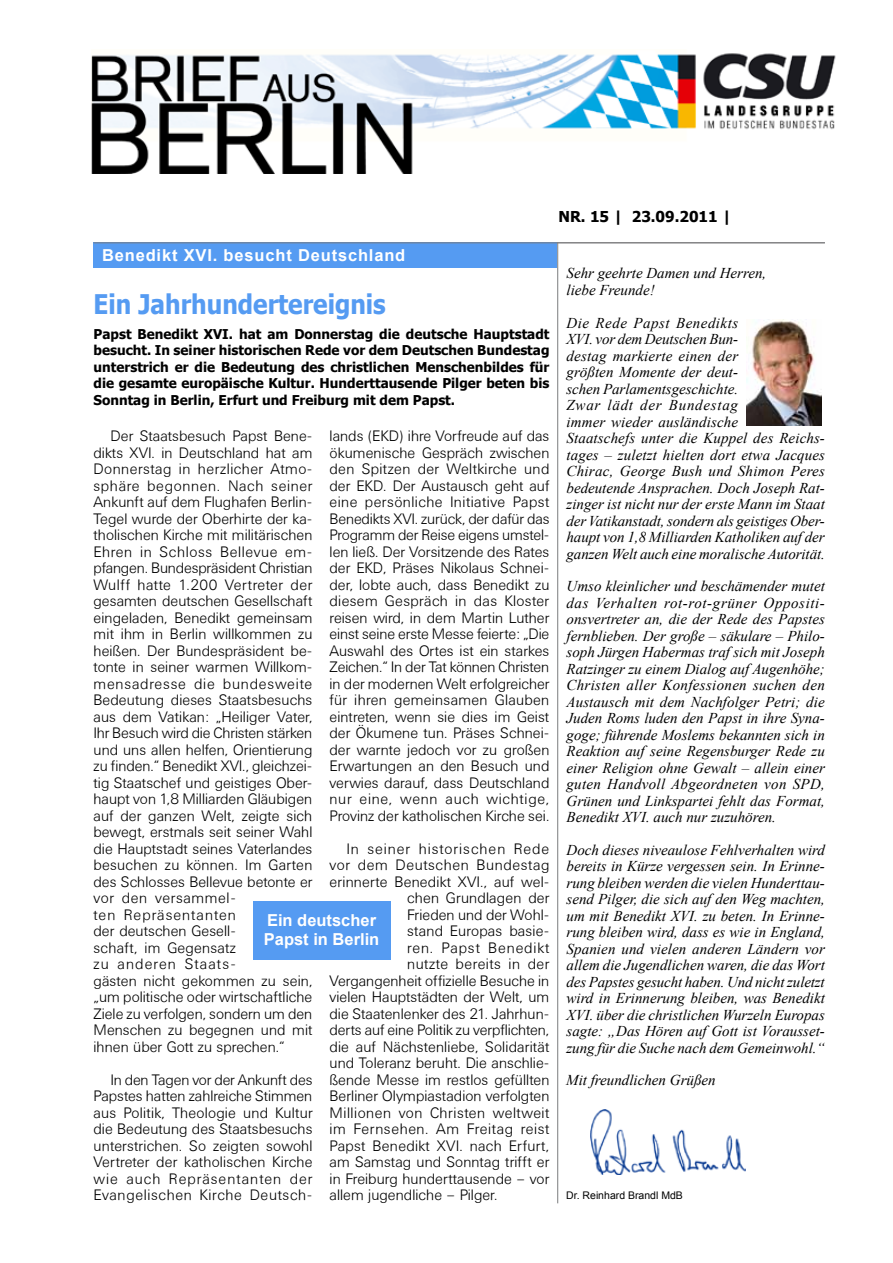
<style>
.page{position:relative;width:893px;height:1263px;background:#fff}
.page>*{position:absolute;margin:0;border:0;box-sizing:border-box;transform-origin:0 0}
.t1{font:700 27px "Tahoma";color:#559bf2;scale:.9 1}
.t2{font:700 16.5px "Arial";letter-spacing:.05em;color:#fff}
.t3{font:700 16.5px/19.5px "Arial";color:#fff}
.t4{font:300 15px/16.5px "Univers BSK";color:#000;text-align:justify}
.t5{font:italic 15px/16.5px "Times New Roman";color:#000}
.t6{font:300 15px "Univers BSK";letter-spacing:.035em;color:#000}
.t7{font:300 15px "Univers BSK";letter-spacing:.03em;color:#000}
.t8{font:300 15px "Univers BSK";letter-spacing:.06em;color:#000}
.t9{font:700 15px "Tahoma";color:#000}
.t10{font:300 15px "Univers BSK";letter-spacing:.055em;color:#000}
.t11{font:700 13.5px/16.5px "Tahoma";color:#000;text-align:justify}
.t12{font:10.5px "Arial";color:#000}
</style>
<div class="page">
<hr style="left:557px;top:242px;width:1px;height:961px;background:#7b7c7e">
<div style="left:94px;top:242px;width:463px;height:26px;background:#559bf2"></div>
<hr style="left:94px;top:242px;width:731px;height:1px;background:#7b7c7e">
<div style="left:253px;top:901px;width:137px;height:58px;background:#559bf2"></div>
<img style="left:92px;top:53px;width:744px;height:120px">
<img style="left:747px;top:319px;width:74px;height:106px">
<img style="left:591px;top:1110px;width:155px;height:64px">
<p class="t2" style="left:102px;top:244px;width:305px">Benedikt XVI. besucht Deutschland</p>
<p class="t9" style="left:558px;top:206px;width:175px">Nr. 15 | 23.09.2011 |</p>
<p class="t5" style="left:566px;top:265px;width:201px">Sehr geehrte Damen und Herren, liebe Freunde!</p>
<p class="t5" style="left:566px;top:314px;width:260px">Die Rede Papst Benedikts<br>XVI. vor dem Deutschen Bun-<br>destag markierte einen der<br>größten Momente der deut-<br>schen Parlamentsgeschichte.<br>Zwar lädt der Bundestag<br>immer wieder ausländische<br>Staatschefs unter die Kuppel des Reichs&shy;tages – zuletzt hielten dort etwa Jacques Chirac, George Bush und Shimon Peres bedeutende Ansprachen. Doch Joseph Rat&shy;zinger ist nicht nur der erste Mann im Staat der Vatikanstadt, sondern als geistiges Ober&shy;haupt von 1,8 Milliarden Katholiken auf der ganzen Welt auch eine moralische Autorität.</p>
<p class="t5" style="left:566px;top:578px;width:260px;text-align:justify">Umso kleinlicher und beschämender mutet das Verhalten rot-rot-grüner Oppositi&shy;onsvertreter an, die der Rede des Papstes fernblieben. Der große – säkulare – Philo&shy;soph Jürgen Habermas traf sich mit Joseph Ratzinger zu einem Dialog auf Augenhöhe; Christen aller Konfessionen suchen den Austausch mit dem Nachfolger Petri; die Juden Roms luden den Papst in ihre Syna&shy;goge; führende Moslems bekannten sich in Reaktion auf seine Regensburger Rede zu einer Religion ohne Gewalt – allein einer guten Handvoll Abgeordneten von SPD, Grünen und Linkspartei fehlt das Format, Benedikt XVI. auch nur zuzuhören.</p>
<p class="t5" style="left:566px;top:841px;width:260px;text-align:justify">Doch dieses niveaulose Fehlverhalten wird bereits in Kürze vergessen sein. In Erinne&shy;rung bleiben werden die vielen Hunderttau&shy;send Pilger, die sich auf den Weg machten, um mit Benedikt XVI. zu beten. In Erinne&shy;rung bleiben wird, dass es wie in England, Spanien und vielen anderen Ländern vor allem die Jugendlichen waren, die das Wort des Papstes gesucht haben. Und nicht zuletzt wird in Erinnerung bleiben, was Benedikt XVI. über die christlichen Wurzeln Europas sagte: „Das Hören auf Gott ist Vorausset&shy;zung für die Suche nach dem Gemeinwohl.“</p>
<h1 class="t1" style="left:94px;top:285px;width:326px">Ein Jahrhundertereignis</h1>
<p class="t11" style="left:94px;top:325px;width:457px">Papst Benedikt XVI. hat am Donnerstag die deutsche Hauptstadt besucht. In seiner historischen Rede vor dem Deutschen Bundestag unterstrich er die Bedeutung des christlichen Menschenbildes für die gesamte europäische Kultur. Hunderttausende Pilger beten bis Sonntag in Berlin, Erfurt und Freiburg mit dem Papst.</p>
<p class="t4" style="left:94px;top:428px;width:221px;text-align:left;text-indent:17px">Der Staatsbesuch Papst Bene&shy;dikts XVI. in Deutschland hat am<br>Donnerstag in herzlicher Atmo&shy;sphäre begonnen. Nach seiner<br>Ankunft auf dem Flughafen Berlin-<br>Tegel wurde der Oberhirte der ka&shy;tholischen Kirche mit militärischen<br>Ehren in Schloss Bellevue em&shy;pfangen. Bundespräsident Christian<br>Wulff hatte 1.200 Vertreter der gesamten deutschen Gesellschaft eingeladen, Benedikt gemeinsam mit ihm in Berlin willkommen zu heißen. Der Bundespräsident be&shy;tonte in seiner warmen Willkom&shy;mensadresse die bundesweite<br>Bedeutung dieses Staatsbesuchs aus dem Vatikan: „Heiliger Vater,<br>Ihr Besuch wird die Christen stärken und uns allen helfen, Orientierung zu finden.“ Benedikt XVI., gleichzei&shy;tig Staatschef und geistiges Ober&shy;haupt von 1,8 Milliarden Gläubigen auf der ganzen Welt, zeigte sich bewegt, erstmals seit seiner Wahl die Hauptstadt seines Vaterlandes besuchen zu können. Im Garten des Schlosses Bellevue betonte er vor den versammel-<br>ten Repräsentanten<br>der deutschen Gesell-<br>schaft, im Gegensatz<br>zu anderen Staats-<br>gästen nicht gekommen zu sein, „um politische oder wirtschaftliche<br>Ziele zu verfolgen, sondern um den<br>Menschen zu begegnen und mit ihnen über Gott zu sprechen.“</p>
<p class="t4" style="left:94px;top:1071px;width:221px;text-indent:17px">In den Tagen vor der Ankunft des Papstes hatten zahlreiche Stimmen aus Politik, Theologie und Kultur die Bedeutung des Staatsbesuchs unterstrichen. So zeigten sowohl Vertreter der katholischen Kirche wie auch Repräsentanten der Evangelischen Kirche Deutsch-</p>
<p class="t4" style="left:330px;top:428px;width:222px">lands (EKD) ihre Vorfreude auf das ökumenische Gespräch zwischen den Spitzen der Weltkirche und der EKD. Der Austausch geht auf eine persönliche Initiative Papst Benedikts XVI. zurück, der dafür das Programm der Reise eigens umstel&shy;len ließ. Der Vorsitzende des Rates der EKD, Präses Nikolaus Schnei&shy;der, lobte auch, dass Benedikt zu diesem Gespräch in das Kloster reisen wird, in dem Martin Luther einst seine erste Messe feierte: „Die Auswahl des Ortes ist ein starkes Zeichen.“ In der Tat können Christen in der modernen Welt erfolgreicher für ihren gemeinsamen Glauben eintreten, wenn sie dies im Geist der Ökumene tun. Präses Schnei&shy;der warnte jedoch vor zu großen Erwartungen an den Besuch und verwies darauf, dass Deutschland nur eine, wenn auch wichtige, Provinz der katholischen Kirche sei.</p>
<p class="t8" style="left:347px;top:840px;width:204px">In seiner historischen Rede</p>
<p class="t6" style="left:330px;top:857px;width:222px">vor dem Deutschen Bundestag</p>
<p class="t4" style="left:330px;top:873px;width:221px">erinnerte Benedikt XVI., auf wel-</p>
<p class="t4" style="left:407px;top:890px;width:144px">chen Grundlagen der</p>
<p class="t4" style="left:407px;top:906px;width:144px">Frieden und der Wohl-</p>
<p class="t4" style="left:407px;top:923px;width:144px">stand Europas basie-</p>
<p class="t10" style="left:407px;top:939px;width:144px">ren. Papst Benedikt</p>
<p class="t7" style="left:407px;top:956px;width:144px">nutzte bereits in der</p>
<p class="t4" style="left:330px;top:972px;width:221px">Vergangenheit offizielle Besuche in</p>
<p class="t4" style="left:330px;top:989px;width:221px">vielen Hauptstädten der Welt, um</p>
<p class="t4" style="left:330px;top:1005px;width:221px">die Staatenlenker des 21. Jahrhun-</p>
<p class="t4" style="left:330px;top:1022px;width:221px">derts auf eine Politik zu verpflichten,</p>
<p class="t4" style="left:330px;top:1038px;width:221px">die auf Nächstenliebe, Solidarität</p>
<p class="t4" style="left:330px;top:1055px;width:221px">und Toleranz beruht. Die anschlie-</p>
<p class="t4" style="left:330px;top:1071px;width:221px">ßende Messe im restlos gefüllten</p>
<p class="t4" style="left:330px;top:1088px;width:221px">Berliner Olympiastadion verfolgten</p>
<p class="t7" style="left:330px;top:1104px;width:221px">Millionen von Christen weltweit</p>
<p class="t6" style="left:330px;top:1121px;width:222px">im Fernsehen. Am Freitag reist</p>
<p class="t4" style="left:330px;top:1137px;width:221px">Papst Benedikt XVI. nach Erfurt,</p>
<p class="t4" style="left:330px;top:1154px;width:221px">am Samstag und Sonntag trifft er</p>
<p class="t4" style="left:330px;top:1170px;width:221px">in Freiburg hunderttausende – vor</p>
<p class="t4" style="left:330px;top:1187px;width:170px">allem jugendliche – Pilger.</p>
<p class="t12" style="left:566px;top:1189px;width:118px">Dr. Reinhard Brandl MdB</p>
<p class="t3" style="left:264px;top:911px;width:117px">Ein deutscher<br>Papst in Berlin</p>
<p class="t5" style="left:566px;top:1072px;width:151px">Mit freundlichen Grüßen</p>
</div>
